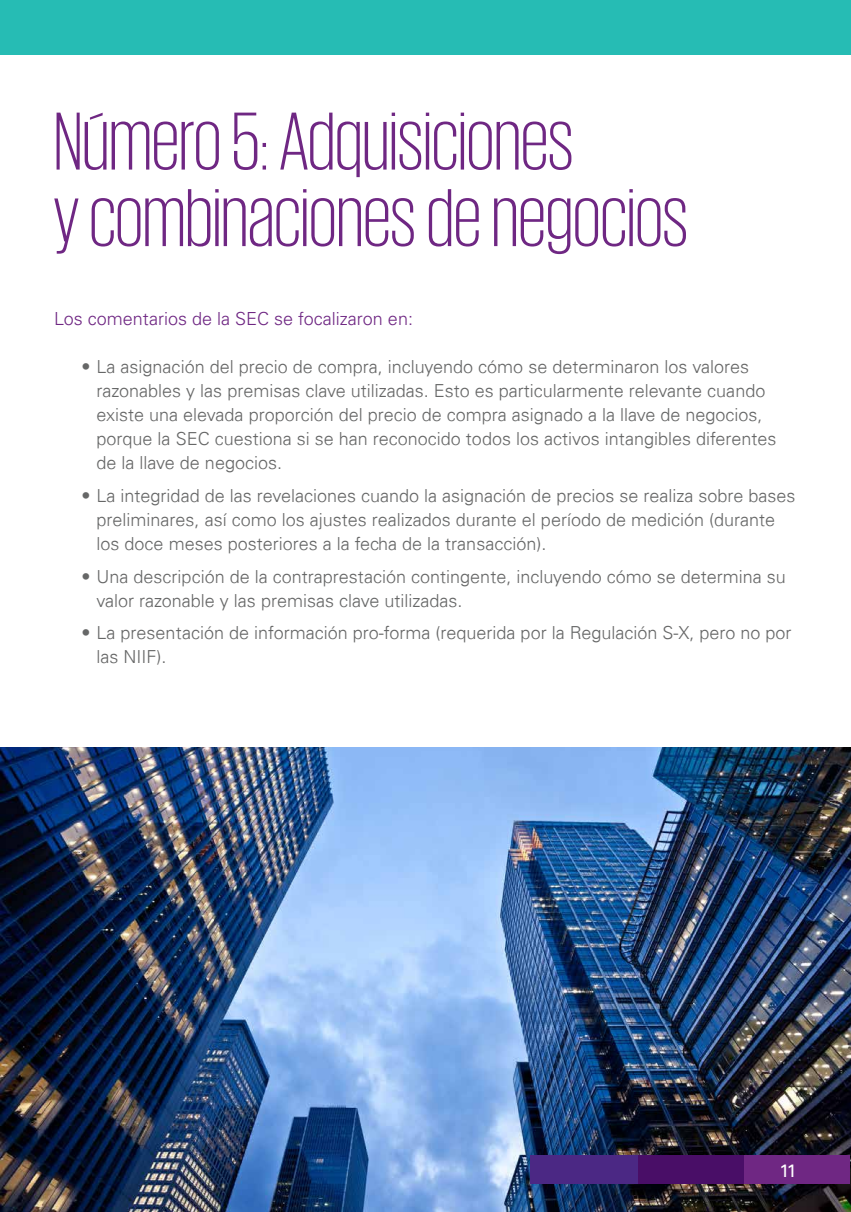
<style>
.page{position:relative;width:851px;height:1212px;background:#fff}
.page>*{position:absolute;margin:0;border:0;box-sizing:border-box;transform-origin:0 0}
.t1{font:300 84px/76.5px "KPMG";color:#6f2783}
.t2{font:300 18px/24px "Univers 45";color:#666767}
.t3{font:300 18px "Univers LT Std";color:#6f2783}
.t4{font:18px "Univers LT Std";color:#fff}
</style>
<div class="page">
<div style="left:0;top:0;width:850px;height:54px;background:#26bcb4"></div>
<img style="left:0;top:747px;width:850px;height:465px">
<div style="left:742px;top:1155px;width:108px;height:28px;background:#6f2783"></div>
<div style="left:636px;top:1155px;width:107px;height:28px;background:#490e67"></div>
<div style="left:530px;top:1155px;width:107px;height:28px;background:#4b2884"></div>
<h1 class="t1" style="left:54px;top:101px;width:635px">Número 5: Adquisiciones<br>y combinaciones de negocios</h1>
<p class="t3" style="left:54px;top:308px;width:360px">Los comentarios de la SEC se focalizaron en:</p>
<p class="t2" style="left:97px;top:355px;width:681px;text-indent:-15px">• La asignación del precio de compra, incluyendo cómo se determinaron los valores razonables y las premisas clave utilizadas. Esto es particularmente relevante cuando existe una elevada proporción del precio de compra asignado a la llave de negocios, porque la SEC cuestiona si se han reconocido todos los activos intangibles diferentes de la llave de negocios.</p>
<p class="t2" style="left:97px;top:484px;width:700px;text-indent:-15px">• La integridad de las revelaciones cuando la asignación de precios se realiza sobre bases preliminares, así como los ajustes realizados durante el período de medición (durante los doce meses posteriores a la fecha de la transacción).</p>
<p class="t2" style="left:97px;top:564px;width:690px;text-indent:-15px">• Una descripción de la contraprestación contingente, incluyendo cómo se determina su valor razonable y las premisas clave utilizadas.</p>
<p class="t2" style="left:97px;top:621px;width:696px;text-indent:-15px">• La presentación de información pro-forma (requerida por la Regulación S-X, pero no por las NIIF).</p>
<p class="t4" style="left:779px;top:1160px;width:19px">11</p>
</div>
